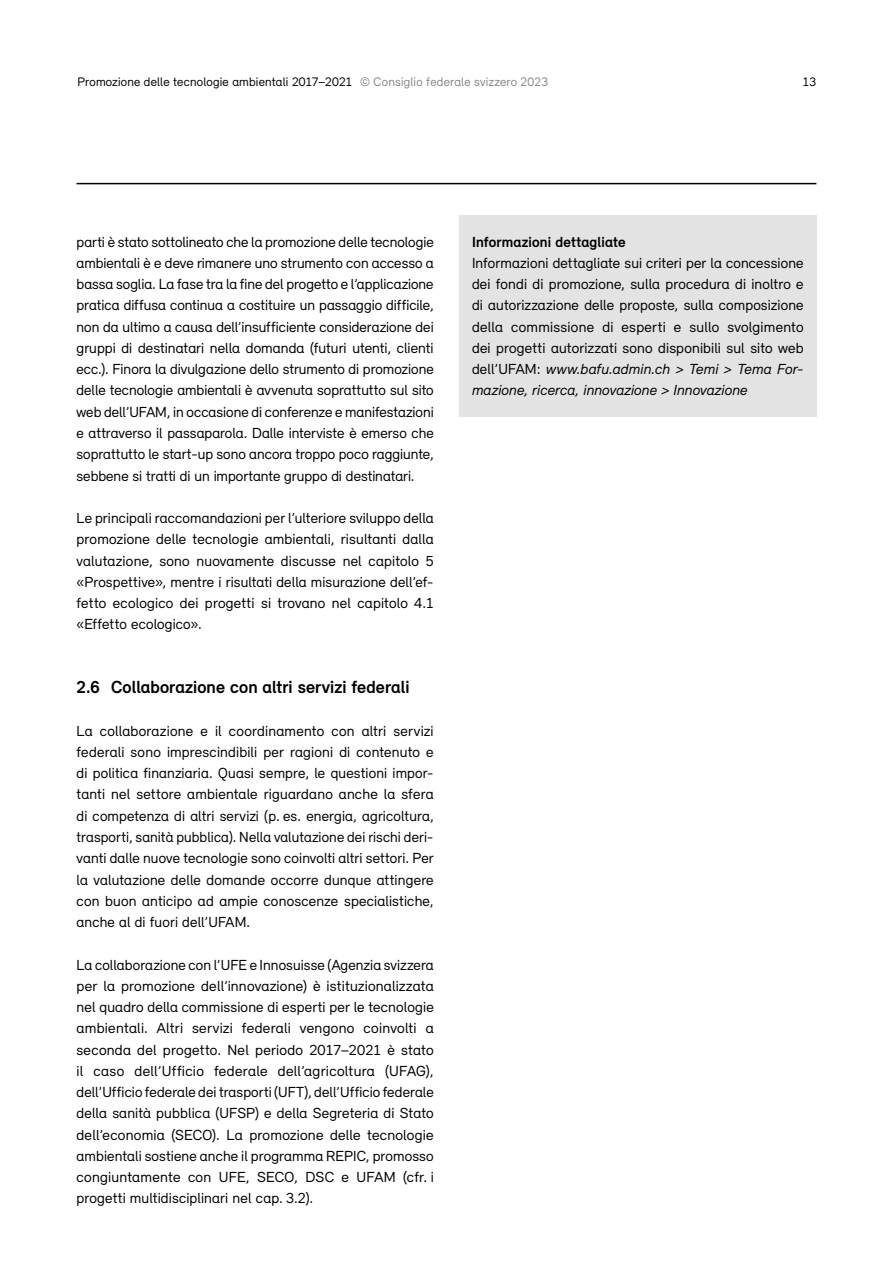
<style>
.page{position:relative;width:893px;height:1263px;background:#fff}
.page>*{position:absolute;margin:0;border:0;box-sizing:border-box;transform-origin:0 0}
._07_Titel_nr{font:700 18px "Relevant";letter-spacing:.005em;color:#000}
._07_Grundtext{font:15px/21.3px "Relevant";letter-spacing:.01em;color:#000;text-align:justify}
._11_Grundtext_Abstan{font:15px/21.3px "Relevant";letter-spacing:.01em;color:#000;text-align:justify}
._11_Untertitel{font:700 15px "Relevant";letter-spacing:.01em;color:#000}
.t1{font:12.75px "Relevant";letter-spacing:.015em;color:#000}
.s1{color:#878787}
.s2{font-style:italic}
</style>
<div class="page">
<hr style="left:77px;top:183px;width:739px;height:1px;background:#000">
<div style="left:459px;top:215px;width:357px;height:35px;background:#e3e3e3"></div>
<div style="left:459px;top:244px;width:357px;height:173px;background:#e3e3e3"></div>
<p class="t1" style="left:77px;top:74px;width:472px">Promozione delle tecnologie ambientali 2017–2021 <span class="s1">© Consiglio federale svizzero 2023</span></p>
<p class="t1" style="left:803px;top:74px;width:15px">13</p>
<p class="_07_Grundtext" style="left:77px;top:231px;width:359px">parti è stato sottolineato che la promozione delle tecnologie ambientali è e deve rimanere uno strumento con accesso a bassa soglia. La fase tra la fine del progetto e l’applicazione pratica diffusa continua a costituire un passaggio difficile, non da ultimo a causa dell’insufficiente considerazione dei gruppi di destinatari nella domanda (futuri utenti, clienti ecc.). Finora la divulgazione dello strumento di promozione delle tecnologie ambientali è avvenuta soprattutto sul sito web dell’UFAM, in occasione di conferenze e manifestazioni e attraverso il passaparola. Dalle interviste è emerso che soprattutto le start-up sono ancora troppo poco raggiunte, sebbene si tratti di un importante gruppo di destinatari.</p>
<p class="_07_Grundtext" style="left:77px;top:507px;width:359px">Le principali raccomandazioni per l’ulteriore sviluppo della promozione delle tecnologie ambientali, risultanti dalla valutazione, sono nuovamente discusse nel capitolo 5 «Prospettive», mentre i risultati della misurazione dell’ef&shy;fetto ecologico dei progetti si trovano nel capitolo 4.1 «Effetto ecologico».</p>
<h2 class="_07_Titel_nr" style="left:77px;top:676px;width:334px">2.6 Collaborazione con altri servizi federali</h2>
<p class="_07_Grundtext" style="left:77px;top:720px;width:359px">La collaborazione e il coordinamento con altri servizi federali sono imprescindibili per ragioni di contenuto e di politica finanziaria. Quasi sempre, le questioni impor&shy;tanti nel settore ambientale riguardano anche la sfera di competenza di altri servizi (p. es. energia, agricoltura, trasporti, sanità pubblica). Nella valutazione dei rischi deri&shy;vanti dalle nuove tecnologie sono coinvolti altri settori. Per la valutazione delle domande occorre dunque attingere con buon anticipo ad ampie conoscenze specialistiche, anche al di fuori dell’UFAM.</p>
<p class="_07_Grundtext" style="left:77px;top:954px;width:359px">La collaborazione con l’UFE e Innosuisse (Agenzia svizzera per la promozione dell’innovazione) è istituzionalizzata nel quadro della commissione di esperti per le tecnologie ambientali. Altri servizi federali vengono coinvolti a seconda del progetto. Nel periodo 2017–2021 è stato il caso dell’Ufficio federale dell’agricoltura (UFAG), dell’Ufficio federale dei trasporti (UFT), dell’Ufficio federale della sanità pubblica (UFSP) e della Segreteria di Stato dell’economia (SECO). La promozione delle tecnologie ambientali sostiene anche il programma REPIC, promosso congiuntamente con UFE, SECO, DSC e UFAM (cfr. i progetti multidisciplinari nel cap. 3.2).</p>
<h3 class="_11_Untertitel" style="left:472px;top:233px;width:155px">Informazioni dettagliate</h3>
<p class="_11_Grundtext_Abstan" style="left:472px;top:252px;width:333px">Informazioni dettagliate sui criteri per la concessione dei fondi di promozione, sulla procedura di inoltro e di autorizzazione delle proposte, sulla composizione della commissione di esperti e sullo svolgimento dei progetti autorizzati sono disponibili sul sito web dell’UFAM: <span class="s2">www.bafu.admin.ch &gt; Temi &gt; Tema For&shy;mazione, ricerca, innovazione &gt; Innovazione</span></p>
</div>
